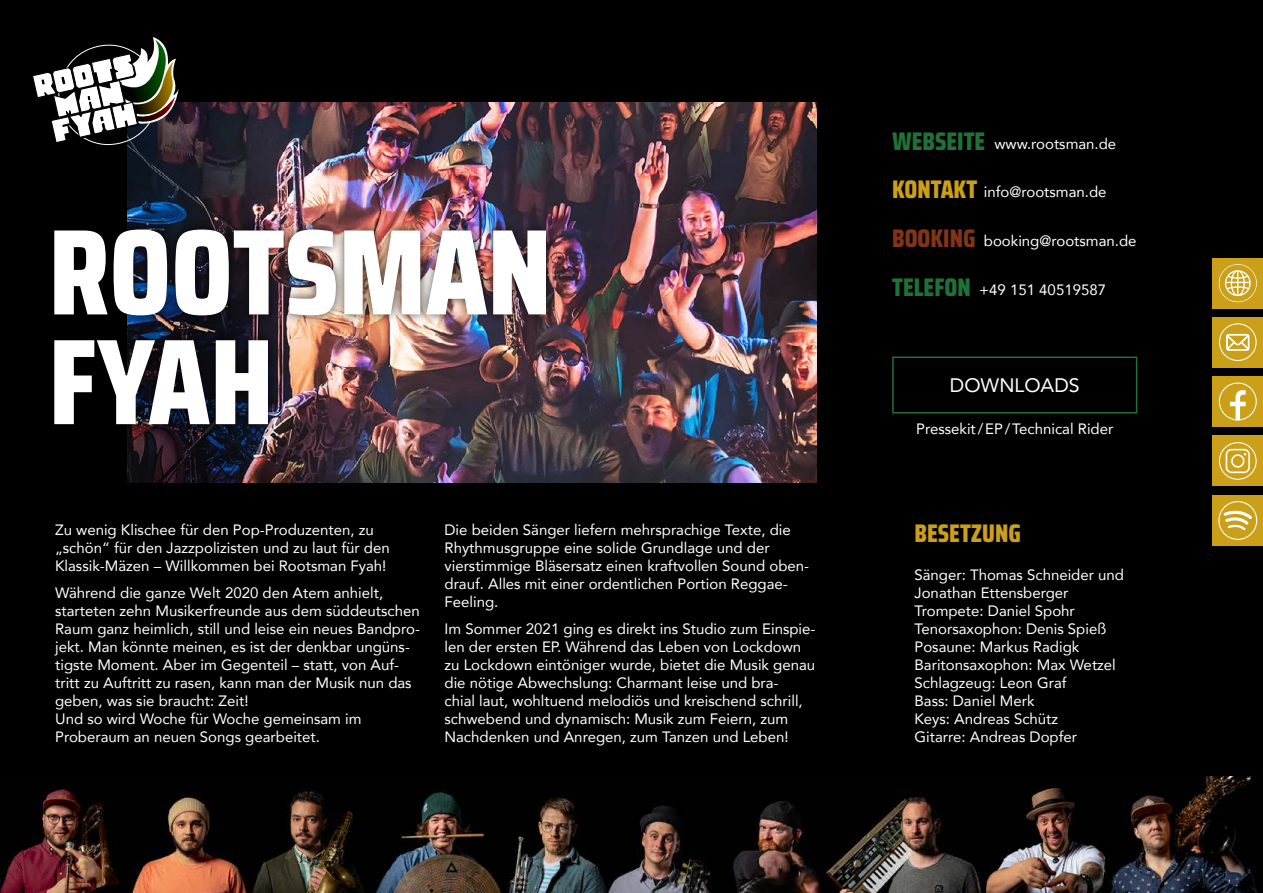
<style>
.page{position:relative;width:1263px;height:893px;background:#000}
.page>*{position:absolute;margin:0;border:0;box-sizing:border-box;transform-origin:0 0}
.t1{font:800 121.95px/109.8px "Saira Condensed";color:#fff}
.t2{font:800 25.5px "Saira Condensed";color:#cb9f18}
.t3{font:19.5px "Avenir";color:#fff}
.t4{font:15px/18px "Avenir";color:#fff}
.s1{font-family:"Saira Condensed";font-weight:800;font-size:25.5px;color:#207136}
.s2{font-family:"Saira Condensed";font-weight:800;font-size:25.5px;color:#cb9f18}
.s3{font-family:"Saira Condensed";font-weight:800;font-size:25.5px;color:#813418}
</style>
<div class="page">
<img style="left:128px;top:103px;width:689px;height:380px">
<img style="left:0;top:777px;width:1257px;height:116px">
<div style="left:44px;top:220px;width:512px;height:214px;background:#000;opacity:.75"></div>
<svg style="left:32px;top:37px;width:147px;height:110px"></svg>
<div style="left:1212px;top:376px;width:51px;height:51px;background:#cb9f18"></div>
<svg style="left:1219px;top:382px;width:38px;height:38px"></svg>
<div style="left:1212px;top:436px;width:51px;height:50px;background:#cb9f18"></div>
<svg style="left:1219px;top:442px;width:38px;height:38px"></svg>
<div style="left:1212px;top:495px;width:51px;height:51px;background:#cb9f18"></div>
<svg style="left:1218px;top:501px;width:39px;height:39px"></svg>
<div style="left:1212px;top:258px;width:51px;height:50px;background:#cb9f18"></div>
<svg style="left:1218px;top:263px;width:40px;height:40px"></svg>
<div style="left:1212px;top:317px;width:51px;height:50px;background:#cb9f18"></div>
<svg style="left:1219px;top:323px;width:38px;height:38px"></svg>
<div style="left:892px;top:357px;width:245px;height:57px;border:2px solid #207136"></div>
<h1 class="t1" style="left:49px;top:216px;width:504px">ROOTSMAN<br>FYAH</h1>
<p class="t4" style="left:55px;top:520px;width:336px">Zu wenig Klischee für den Pop-Produzenten, zu „schön“ für den Jazzpolizisten und zu laut für den<br>Klassik-Mäzen – Willkommen bei Rootsman Fyah!</p>
<p class="t4" style="left:55px;top:583px;width:366px">Während die ganze Welt 2020 den Atem anhielt, starteten zehn Musikerfreunde aus dem süddeutschen Raum ganz heimlich, still und leise ein neues Bandpro&shy;jekt. Man könnte meinen, es ist der denkbar ungüns&shy;tigste Moment. Aber im Gegenteil – statt, von Auf&shy;tritt zu Auftritt zu rasen, kann man der Musik nun das geben, was sie braucht: Zeit!<br>Und so wird Woche für Woche gemeinsam im Proberaum an neuen Songs gearbeitet.</p>
<p class="t4" style="left:444px;top:520px;width:366px">Die beiden Sänger liefern mehrsprachige Texte, die Rhythmusgruppe eine solide Grundlage und der vierstimmige Bläsersatz einen kraftvollen Sound oben&shy;drauf. Alles mit einer ordentlichen Portion Reggae-Feeling.</p>
<p class="t4" style="left:444px;top:619px;width:372px">Im Sommer 2021 ging es direkt ins Studio zum Einspie&shy;len der ersten EP. Während das Leben von Lockdown zu Lockdown eintöniger wurde, bietet die Musik genau die nötige Abwechslung: Charmant leise und bra-<br>chial laut, wohltuend melodiös und kreischend schrill, schwebend und dynamisch: Musik zum Feiern, zum Nachdenken und Anregen, zum Tanzen und Leben!</p>
<p class="t4" style="left:892px;top:134px;width:226px"><span class="s1">WEBSEITE</span> www.rootsman.de</p>
<p class="t4" style="left:892px;top:182px;width:216px"><span class="s2">KONTAKT</span> info@rootsman.de</p>
<p class="t4" style="left:892px;top:231px;width:246px"><span class="s3">BOOKING</span> booking@rootsman.de</p>
<p class="t4" style="left:892px;top:281px;width:215px"><span class="s1">TELEFON</span> +49 151 40519587</p>
<h3 class="t3" style="left:950px;top:369px;width:131px">DOWNLOADS</h3>
<p class="t4" style="left:916px;top:419px;width:199px">Pressekit/EP/Technical Rider</p>
<h2 class="t2" style="left:914px;top:514px;width:108px">BESETZUNG</h2>
<p class="t4" style="left:914px;top:565px;width:211px">Sänger: Thomas Schneider und<br>Jonathan Ettensberger<br>Trompete: Daniel Spohr<br>Tenorsaxophon: Denis Spieß<br>Posaune: Markus Radigk<br>Baritonsaxophon: Max Wetzel<br>Schlagzeug: Leon Graf<br>Bass: Daniel Merk<br>Keys: Andreas Schütz<br>Gitarre: Andreas Dopfer</p>
</div>
